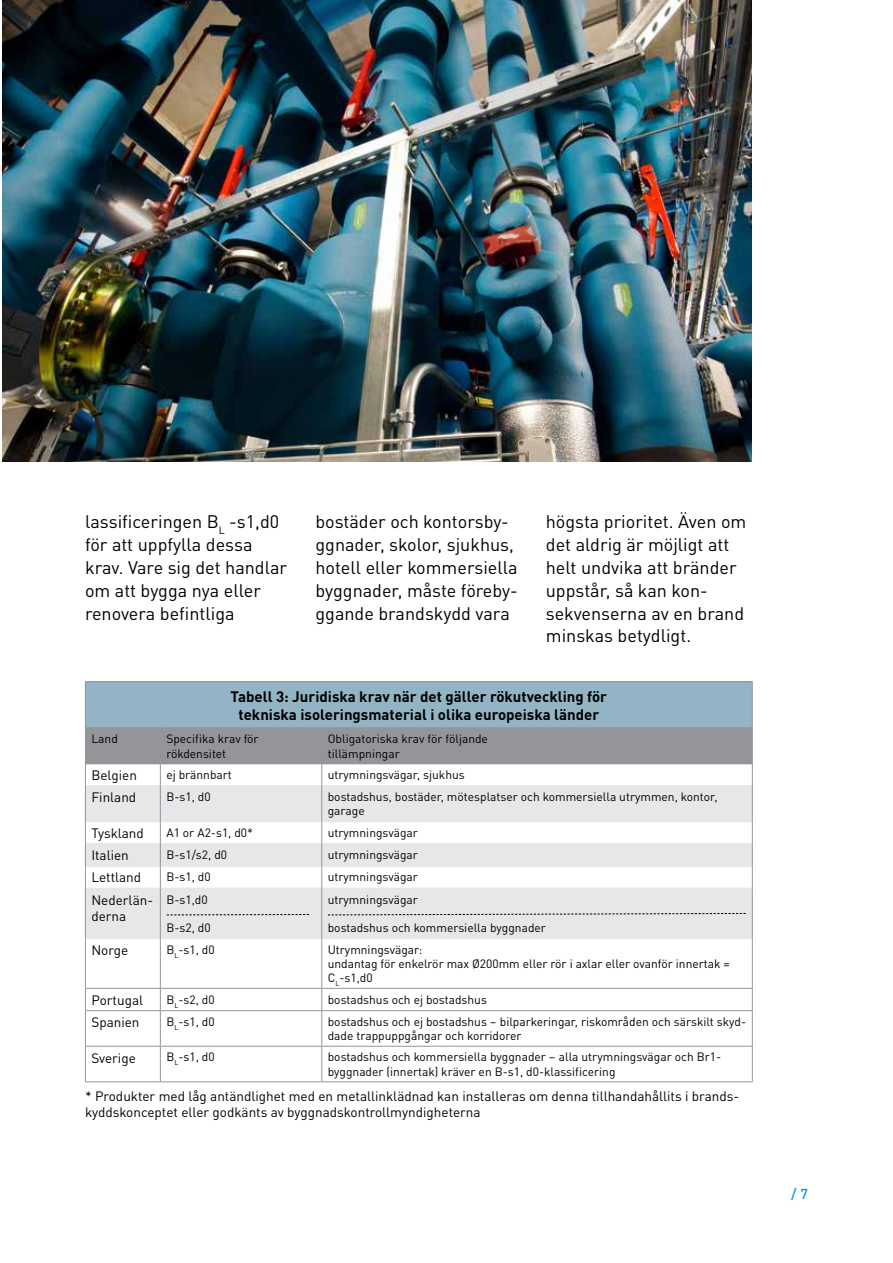
<style>
.page{position:relative;width:893px;height:1263px;background:#fff}
.page>*{position:absolute;margin:0;border:0;box-sizing:border-box;transform-origin:0 0}
.t1{font:18px/23px "DIN Pro";color:#000}
.t2{font:700 15px/18px "DIN Pro";color:#000;text-align:center}
.t3{font:500 14.25px "DIN Pro";color:#009bdb}
.t4{font:13.5px/16.2px "DIN Pro";color:#000}
.t5{font:12px/14.4px "DIN Pro";color:#000}
</style>
<div class="page">
<img style="left:2px;top:0;width:750px;height:462px">
<div style="left:85px;top:682px;width:667px;height:46px;background:#92b4c5"></div>
<svg style="left:86px;top:787px;width:666px;height:151px;fill:#e6e7e8"></svg>
<hr style="left:86px;top:727px;width:74px;height:2px;background:#939598">
<hr style="left:160px;top:727px;width:162px;height:2px;background:#939598">
<hr style="left:322px;top:727px;width:430px;height:2px;background:#939598">
<hr style="left:86px;top:785px;width:74px;height:2px;background:#e6e7e8">
<hr style="left:161px;top:785px;width:160px;height:2px;background:#e6e7e8">
<hr style="left:322px;top:785px;width:430px;height:2px;background:#e6e7e8">
<hr style="left:86px;top:821px;width:74px;height:1px;background:#e6e7e8">
<hr style="left:161px;top:821px;width:160px;height:1px;background:#e6e7e8">
<hr style="left:322px;top:821px;width:430px;height:1px;background:#e6e7e8">
<hr style="left:86px;top:843px;width:74px;height:1px;background:#e6e7e8">
<hr style="left:161px;top:843px;width:160px;height:1px;background:#e6e7e8">
<hr style="left:322px;top:843px;width:430px;height:1px;background:#e6e7e8">
<hr style="left:86px;top:865px;width:74px;height:2px;background:#e6e7e8">
<hr style="left:161px;top:865px;width:160px;height:2px;background:#e6e7e8">
<hr style="left:322px;top:865px;width:430px;height:2px;background:#e6e7e8">
<hr style="left:86px;top:888px;width:74px;height:1px;background:#e6e7e8">
<hr style="left:161px;top:888px;width:160px;height:1px;background:#e6e7e8">
<hr style="left:322px;top:888px;width:430px;height:1px;background:#e6e7e8">
<hr style="left:86px;top:938px;width:74px;height:1px;background:#e6e7e8">
<hr style="left:161px;top:938px;width:160px;height:1px;background:#e6e7e8">
<hr style="left:322px;top:938px;width:430px;height:1px;background:#e6e7e8">
<hr style="left:85px;top:681px;width:75px;height:1px;background:#939598">
<hr style="left:85px;top:682px;width:1px;height:46px;background:#939598">
<hr style="left:160px;top:681px;width:162px;height:1px;background:#939598">
<hr style="left:322px;top:681px;width:431px;height:1px;background:#939598">
<hr style="left:752px;top:682px;width:1px;height:46px;background:#939598">
<svg style="left:85px;top:728px;width:668px;height:58px"></svg>
<hr style="left:85px;top:786px;width:1px;height:35px;background:#939598">
<hr style="left:160px;top:786px;width:1px;height:35px;background:#939598">
<hr style="left:321px;top:786px;width:1px;height:35px;background:#939598">
<hr style="left:752px;top:786px;width:1px;height:35px;background:#939598">
<svg style="left:85px;top:821px;width:1px;height:67px"></svg>
<svg style="left:160px;top:821px;width:1px;height:67px"></svg>
<svg style="left:321px;top:821px;width:1px;height:67px"></svg>
<svg style="left:752px;top:821px;width:1px;height:67px"></svg>
<hr style="left:85px;top:888px;width:1px;height:50px;background:#939598">
<hr style="left:160px;top:888px;width:1px;height:50px;background:#939598">
<hr style="left:321px;top:888px;width:1px;height:50px;background:#939598">
<hr style="left:752px;top:888px;width:1px;height:50px;background:#939598">
<hr style="left:85px;top:938px;width:1px;height:50px;background:#939598">
<hr style="left:160px;top:938px;width:1px;height:50px;background:#939598">
<hr style="left:321px;top:938px;width:1px;height:50px;background:#939598">
<hr style="left:752px;top:938px;width:1px;height:50px;background:#939598">
<hr style="left:85px;top:988px;width:75px;height:1px;background:#939598">
<svg style="left:85px;top:989px;width:1px;height:21px"></svg>
<hr style="left:160px;top:988px;width:162px;height:1px;background:#939598">
<svg style="left:160px;top:989px;width:1px;height:21px"></svg>
<hr style="left:322px;top:988px;width:431px;height:1px;background:#939598">
<svg style="left:321px;top:989px;width:1px;height:21px"></svg>
<svg style="left:752px;top:989px;width:1px;height:21px"></svg>
<hr style="left:85px;top:1010px;width:75px;height:1px;background:#939598">
<hr style="left:85px;top:1011px;width:1px;height:35px;background:#939598">
<hr style="left:160px;top:1010px;width:162px;height:1px;background:#939598">
<hr style="left:160px;top:1011px;width:1px;height:35px;background:#939598">
<hr style="left:322px;top:1010px;width:431px;height:1px;background:#939598">
<hr style="left:321px;top:1011px;width:1px;height:35px;background:#939598">
<hr style="left:752px;top:1011px;width:1px;height:35px;background:#939598">
<hr style="left:85px;top:1046px;width:75px;height:1px;background:#939598">
<hr style="left:85px;top:1046px;width:1px;height:35px;background:#939598">
<hr style="left:160px;top:1046px;width:162px;height:1px;background:#939598">
<hr style="left:160px;top:1046px;width:1px;height:35px;background:#939598">
<hr style="left:322px;top:1046px;width:431px;height:1px;background:#939598">
<hr style="left:321px;top:1046px;width:1px;height:35px;background:#939598">
<hr style="left:752px;top:1046px;width:1px;height:35px;background:#939598">
<hr style="left:85px;top:1081px;width:75px;height:1px;background:#939598">
<hr style="left:160px;top:1081px;width:162px;height:1px;background:#939598">
<hr style="left:322px;top:1081px;width:431px;height:1px;background:#939598">
<svg style="left:167px;top:914px;width:142px;height:1px"></svg>
<svg style="left:327px;top:913px;width:420px;height:3px"></svg>
<h1 class="t1" style="left:85px;top:509px;width:204px">lassificeringen B<sub>L</sub> -s1,d0 för att uppfylla dessa krav. Vare sig det handlar om att bygga nya eller renovera befintliga</h1>
<h1 class="t1" style="left:315px;top:509px;width:204px">bostäder och kontorsby&shy;ggnader, skolor, sjukhus, hotell eller kommersiella byggnader, måste föreby&shy;ggande brandskydd vara</h1>
<h1 class="t1" style="left:546px;top:509px;width:202px">högsta prioritet. Även om det aldrig är möjligt att helt undvika att bränder uppstår, så kan kon&shy;sekvenserna av en brand minskas betydligt.</h1>
<p class="t2" style="left:231px;top:686px;width:378px">Tabell 3: Juridiska krav när det gäller rökutveckling för tekniska isoleringsmaterial i olika europeiska länder</p>
<p class="t5" style="left:91px;top:731px;width:28px">Land</p>
<p class="t5" style="left:166px;top:731px;width:94px">Specifika krav för rökdensitet</p>
<p class="t5" style="left:328px;top:731px;width:162px">Obligatoriska krav för följande tillämpningar</p>
<p class="t4" style="left:91px;top:766px;width:47px">Belgien</p>
<p class="t5" style="left:166px;top:766px;width:67px">ej brännbart</p>
<p class="t5" style="left:328px;top:766px;width:139px">utrymningsvägar, sjukhus</p>
<p class="t4" style="left:91px;top:788px;width:46px">Finland</p>
<p class="t5" style="left:166px;top:789px;width:46px">B-s1, d0</p>
<p class="t5" style="left:328px;top:789px;width:391px">bostadshus, bostäder, mötesplatser och kommersiella utrymmen, kontor, garage</p>
<p class="t4" style="left:91px;top:824px;width:54px">Tyskland</p>
<p class="t5" style="left:166px;top:824px;width:88px">A1 or A2-s1, d0*</p>
<p class="t5" style="left:328px;top:824px;width:92px">utrymningsvägar</p>
<p class="t4" style="left:91px;top:846px;width:39px">Italien</p>
<p class="t5" style="left:166px;top:847px;width:62px">B-s1/s2, d0</p>
<p class="t5" style="left:328px;top:847px;width:92px">utrymningsvägar</p>
<p class="t4" style="left:91px;top:868px;width:51px">Lettland</p>
<p class="t5" style="left:166px;top:869px;width:46px">B-s1, d0</p>
<p class="t5" style="left:328px;top:869px;width:92px">utrymningsvägar</p>
<p class="t4" style="left:91px;top:891px;width:63px">Nederlän&shy;derna</p>
<p class="t5" style="left:166px;top:891px;width:43px">B-s1,d0</p>
<p class="t5" style="left:166px;top:920px;width:46px">B-s2, d0</p>
<p class="t5" style="left:328px;top:891px;width:92px">utrymningsvägar</p>
<p class="t5" style="left:328px;top:920px;width:220px">bostadshus och kommersiella byggnader</p>
<p class="t4" style="left:91px;top:941px;width:38px">Norge</p>
<p class="t5" style="left:166px;top:941px;width:50px">B<sub>L</sub>-s1, d0</p>
<p class="t5" style="left:328px;top:941px;width:403px">Utrymningsvägar:<br>undantag för enkelrör max Ø200mm eller rör i axlar eller ovanför innertak =<br>C<sub>L</sub>-s1,d0</p>
<p class="t4" style="left:91px;top:991px;width:53px">Portugal</p>
<p class="t5" style="left:166px;top:991px;width:50px">B<sub>L</sub>-s2, d0</p>
<p class="t5" style="left:328px;top:991px;width:161px">bostadshus och ej bostadshus</p>
<p class="t4" style="left:91px;top:1013px;width:50px">Spanien</p>
<p class="t5" style="left:166px;top:1013px;width:50px">B<sub>L</sub>-s1, d0</p>
<p class="t5" style="left:328px;top:1013px;width:420px">bostadshus och ej bostadshus – bilparkeringar, riskområden och särskilt skyd&shy;dade trappuppgångar och korridorer</p>
<p class="t4" style="left:91px;top:1049px;width:46px">Sverige</p>
<p class="t5" style="left:166px;top:1049px;width:50px">B<sub>L</sub>-s1, d0</p>
<p class="t5" style="left:328px;top:1049px;width:395px">bostadshus och kommersiella byggnader – alla utrymningsvägar och Br1- byggnader (innertak) kräver en B-s1, d0-klassificering</p>
<p class="t4" style="left:85px;top:1087px;width:656px">* Produkter med låg antändlighet med en metallinklädnad kan installeras om denna tillhandahållits i brands&shy;kyddskonceptet eller godkänts av byggnadskontrollmyndigheterna</p>
<p class="t3" style="left:791px;top:1183px;width:18px">/ 7</p>
</div>
